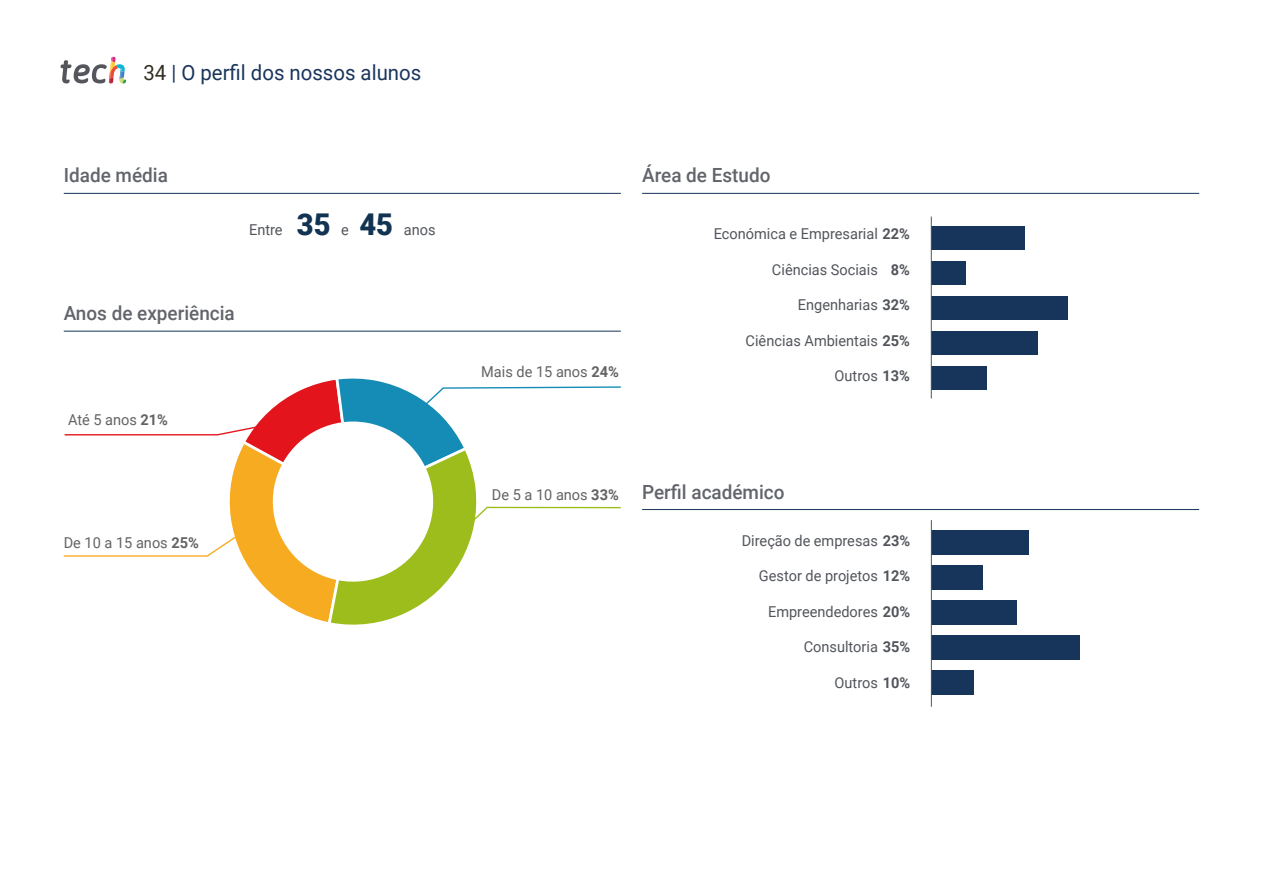
<style>
.page{position:relative;width:1263px;height:893px;background:#fff}
.page>*{position:absolute;margin:0;border:0;box-sizing:border-box;transform-origin:0 0}
.t1{font:21px "Roboto";color:#1a355c}
.t2{font:500 19.5px "Roboto";color:#61646a}
.t3{font:15px "Roboto";color:#52555b}
.t4{font:15px "Roboto";color:#636363}
.t5{font:700 15px "Roboto";color:#52555b}
.s1{color:#312e20}
.s2{font-weight:900;font-size:30px;color:#123352}
.s3{font-weight:700}
</style>
<div class="page">
<svg style="left:61px;top:57px;width:65px;height:27px"></svg>
<hr style="left:64px;top:193px;width:557px;height:1px;background:#17355b">
<hr style="left:64px;top:331px;width:557px;height:1px;background:#17355b">
<svg style="left:64px;top:378px;width:557px;height:247px"></svg>
<hr style="left:642px;top:509px;width:557px;height:1px;background:#17355b">
<div style="left:931px;top:530px;width:98px;height:25px;background:#17355b"></div>
<div style="left:931px;top:565px;width:51px;height:25px;background:#17355b"></div>
<div style="left:931px;top:600px;width:85px;height:25px;background:#17355b"></div>
<div style="left:931px;top:635px;width:149px;height:25px;background:#17355b"></div>
<div style="left:931px;top:670px;width:43px;height:24px;background:#17355b"></div>
<hr style="left:931px;top:520px;width:1px;height:187px;background:#52555b">
<hr style="left:642px;top:193px;width:557px;height:1px;background:#17355b">
<div style="left:931px;top:226px;width:94px;height:24px;background:#17355b"></div>
<div style="left:931px;top:261px;width:34px;height:24px;background:#17355b"></div>
<div style="left:931px;top:296px;width:136px;height:24px;background:#17355b"></div>
<div style="left:931px;top:331px;width:106px;height:24px;background:#17355b"></div>
<div style="left:931px;top:366px;width:55px;height:24px;background:#17355b"></div>
<hr style="left:931px;top:217px;width:1px;height:181px;background:#52555b">
<h1 class="t1" style="left:144px;top:57px;width:279px"><span class="s1">34</span> | O perfil dos nossos alunos</h1>
<h2 class="t2" style="left:64px;top:161px;width:106px">Idade média</h2>
<p class="t3" style="left:249px;top:219px;width:188px">Entre <span class="s2">35</span> e <span class="s2">45</span> anos</p>
<h2 class="t2" style="left:64px;top:300px;width:173px">Anos de experiência</h2>
<p class="t4" style="left:68px;top:409px;width:101px">Até 5 anos <span class="s3">21%</span></p>
<p class="t4" style="left:64px;top:532px;width:137px">De 10 a 15 anos <span class="s3">25%</span></p>
<p class="t4" style="left:481px;top:361px;width:139px">Mais de 15 anos <span class="s3">24%</span></p>
<h2 class="t2" style="left:642px;top:161px;width:130px">Área de Estudo</h2>
<p class="t3" style="left:714px;top:224px;width:198px">Económica e Empresarial <span class="s3">22%</span></p>
<p class="t5" style="left:891px;top:259px;width:21px">8%</p>
<p class="t3" style="left:798px;top:295px;width:114px">Engenharias <span class="s3">32%</span></p>
<p class="t3" style="left:746px;top:330px;width:166px">Ciências Ambientais <span class="s3">25%</span></p>
<p class="t3" style="left:834px;top:366px;width:77px">Outros <span class="s3">13%</span></p>
<p class="t3" style="left:772px;top:259px;width:107px">Ciências Sociais</p>
<p class="t4" style="left:492px;top:484px;width:128px">De 5 a 10 anos <span class="s3">33%</span></p>
<h2 class="t2" style="left:642px;top:478px;width:144px">Perfil académico</h2>
<p class="t3" style="left:742px;top:530px;width:170px">Direção de empresas <span class="s3">23%</span></p>
<p class="t3" style="left:759px;top:566px;width:153px">Gestor de projetos <span class="s3">12%</span></p>
<p class="t3" style="left:768px;top:601px;width:144px">Empreendedores <span class="s3">20%</span></p>
<p class="t3" style="left:804px;top:637px;width:108px">Consultoria <span class="s3">35%</span></p>
<p class="t3" style="left:834px;top:672px;width:77px">Outros <span class="s3">10%</span></p>
</div>
